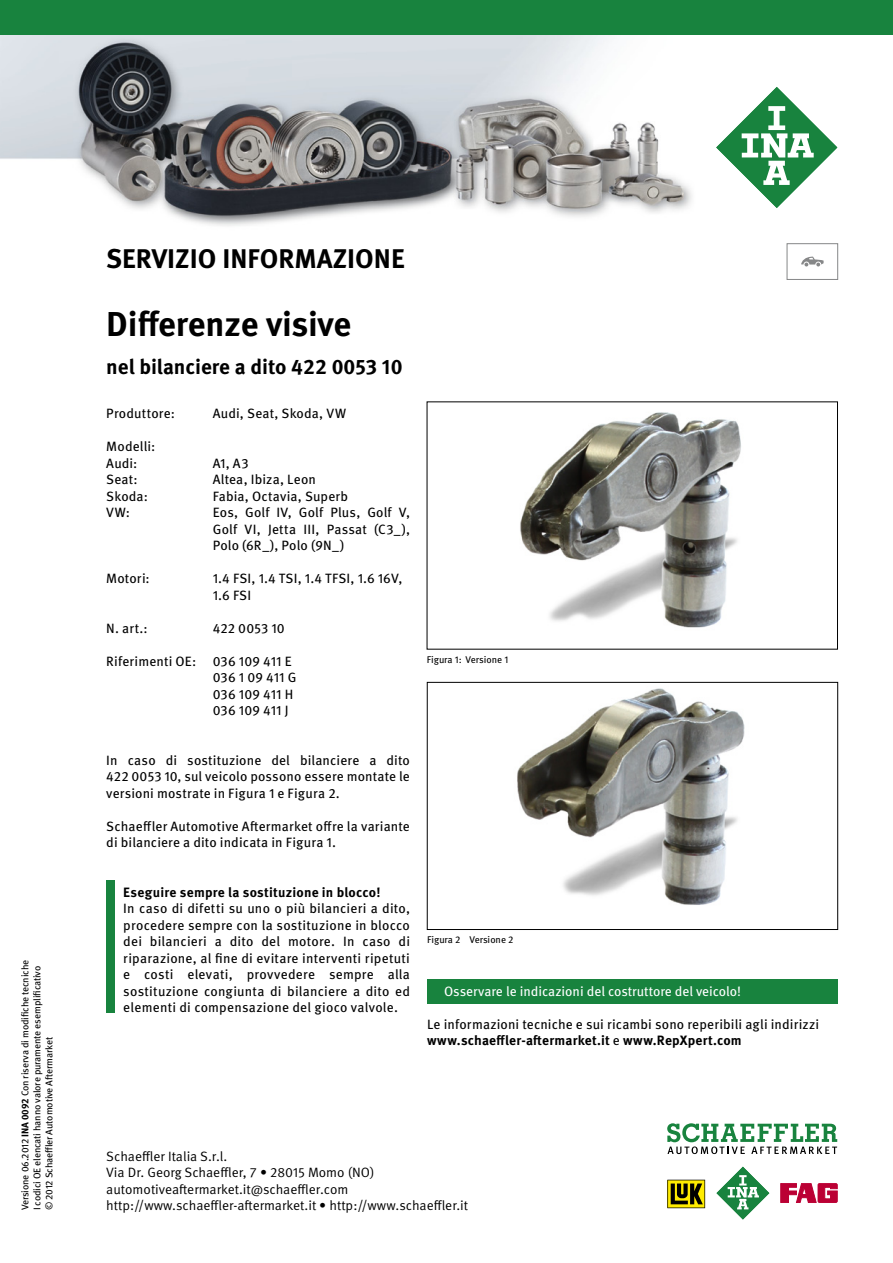
<style>
.page{position:relative;width:893px;height:1263px;background:#fff}
.page>*{position:absolute;margin:0;border:0;box-sizing:border-box;transform-origin:0 0}
.t1{font:700 34.5px "Meta Pro";letter-spacing:-.01em;color:#000}
.t2{font:700 27px "Meta Pro";color:#000}
.t3{font:700 21px "Meta Pro";color:#000}
.t4{font:13.5px/16.5px "Meta Pro";letter-spacing:.01em;color:#000}
.t5{font:13.5px/16.5px "Meta Pro Norm";color:#000}
.t6{font:13.5px "Meta Pro";color:#fff}
.t7{font:700 13.5px "Meta Pro";letter-spacing:.015em;color:#000}
.t8{font:9.75px/12px "Meta Pro";letter-spacing:-.01em;color:#000}
.s1{font-weight:700}
</style>
<div class="page">
<div style="left:106px;top:880px;width:9px;height:132px;background:#18833e"></div>
<img style="left:520px;top:412px;width:221px;height:216px">
<img style="left:517px;top:688px;width:228px;height:217px">
<div style="left:427px;top:682px;width:411px;height:248px;border:1px solid #000"></div>
<div style="left:427px;top:979px;width:411px;height:25px;background:#18833e"></div>
<div style="left:787px;top:243px;width:51px;height:37px;border:1px solid #868788"></div>
<svg style="left:801px;top:257px;width:23px;height:9px"></svg>
<img style="left:0;top:34px;width:893px;height:192px">
<svg style="left:667px;top:1180px;width:38px;height:28px"></svg>
<svg style="left:781px;top:1183px;width:56px;height:19px"></svg>
<svg style="left:716px;top:1166px;width:54px;height:54px"></svg>
<svg style="left:667px;top:1123px;width:170px;height:31px"></svg>
<svg style="left:715px;top:85px;width:124px;height:124px"></svg>
<div style="left:0;top:0;width:893px;height:34px;background:#18833e"></div>
<p class="t8" style="left:19px;top:1210px;width:252px;rotate:-90deg">Versione 06.2012 <span class="s1">INA 0092</span> Con riserva di modifiche tecniche</p>
<p class="t8" style="left:31px;top:1210px;width:246px;rotate:-90deg">I codici OE elencati hanno valore puramente esemplificativo © 2012 Schaeffler Automotive Aftermarket</p>
<h2 class="t2" style="left:106px;top:238px;width:300px">SERVIZIO INFORMAZIONE</h2>
<h1 class="t1" style="left:106px;top:297px;width:246px">Differenze visive</h1>
<h3 class="t3" style="left:106px;top:350px;width:298px">nel bilanciere a dito 422 0053 10</h3>
<p class="t4" style="left:106px;top:404px;width:70px">Produttore:</p>
<p class="t4" style="left:213px;top:404px;width:135px">Audi, Seat, Skoda, VW</p>
<p class="t4" style="left:106px;top:437px;width:51px">Modelli:<br>Audi:</p>
<p class="t4" style="left:213px;top:454px;width:37px">A1, A3</p>
<p class="t4" style="left:106px;top:470px;width:33px">Seat:</p>
<p class="t4" style="left:213px;top:470px;width:105px">Altea, Ibiza, Leon</p>
<p class="t4" style="left:106px;top:487px;width:43px">Skoda:</p>
<p class="t4" style="left:213px;top:487px;width:137px">Fabia, Octavia, Superb</p>
<p class="t4" style="left:106px;top:503px;width:25px">VW:</p>
<p class="t4" style="left:213px;top:503px;width:199px;text-align:justify">Eos, Golf IV, Golf Plus, Golf V, Golf VI, Jetta III, Passat (C3_), Polo (6R_), Polo (9N_)</p>
<p class="t4" style="left:106px;top:569px;width:45px">Motori:</p>
<p class="t4" style="left:213px;top:569px;width:191px">1.4 FSI, 1.4 TSI, 1.4 TFSI, 1.6 16V,<br>1.6 FSI</p>
<p class="t4" style="left:106px;top:619px;width:43px">N. art.:</p>
<p class="t4" style="left:213px;top:619px;width:73px">422 0053 10</p>
<p class="t4" style="left:213px;top:652px;width:85px;text-indent:-107px">Riferimenti OE: 036 109 411 E<br>036 1 09 411 G<br>036 109 411 H<br>036 109 411 J</p>
<p class="t4" style="left:106px;top:751px;width:305px;text-align:justify">In caso di sostituzione del bilanciere a dito 422 0053 10, sul veicolo possono essere montate le versioni mostrate in Figura 1 e Figura 2.</p>
<p class="t4" style="left:106px;top:817px;width:305px">Schaeffler Automotive Aftermarket offre la variante di bilanciere a dito indicata in Figura 1.</p>
<p class="t7" style="left:123px;top:881px;width:259px">Eseguire sempre la sostituzione in blocco!</p>
<p class="t4" style="left:123px;top:899px;width:288px;text-align:justify">In caso di difetti su uno o più bilancieri a dito, procedere sempre con la sostituzione in blocco dei bilancieri a dito del motore. In caso di riparazione, al fine di evitare interventi ripetuti e costi elevati, provvedere sempre alla sostituzione congiunta di bilanciere a dito ed elementi di compensazione del gioco valvole.</p>
<p class="t8" style="left:427px;top:653px;width:83px">Figura 1: Versione 1</p>
<p class="t8" style="left:427px;top:933px;width:88px">Figura 2 Versione 2</p>
<p class="t6" style="left:444px;top:981px;width:299px">Osservare le indicazioni del costruttore del veicolo!</p>
<p class="t4" style="left:427px;top:1015px;width:394px">Le informazioni tecniche e sui ricambi sono reperibili agli indirizzi <span class="s1">www.schaeffler-aftermarket.it</span> e <span class="s1">www.RepXpert.com</span></p>
<p class="t5" style="left:106px;top:1147px;width:270px">Schaeffler Italia S.r.l.<br>Via Dr. Georg Schaeffler, 7 • 28015 Momo (NO) automotiveaftermarket.it@schaeffler.com</p>
<p class="t5" style="left:106px;top:1196px;width:363px">http://www.schaeffler-aftermarket.it • http://www.schaeffler.it</p>
</div>
